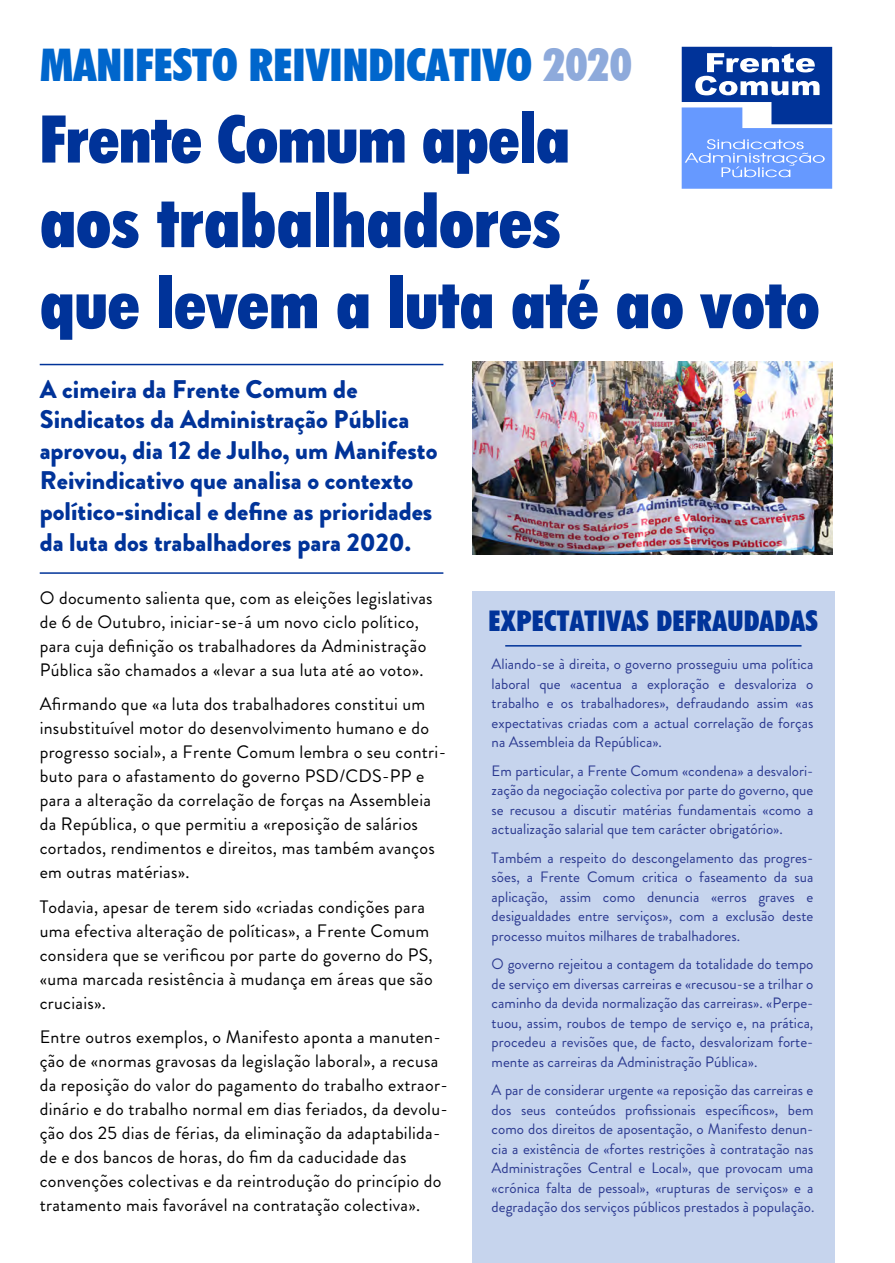
<style>
.page{position:relative;width:895px;height:1263px;background:#fff}
.page>*{position:absolute;margin:0;border:0;box-sizing:border-box;transform-origin:0 0}
.t1{font:900 condensed 70.5px "Futura BT";color:#039}
.t2{font:900 condensed 67.5px "Futura BT";color:#039}
.t3{font:900 condensed 66px "Futura BT";letter-spacing:-.01em;color:#039}
.t4{font:900 condensed 45px "Futura BT";color:#06c}
.t5{font:900 condensed 28.5px "Futura BT";letter-spacing:.01em;color:#039}
.t6{font:900 25.5px/30.6px "Brandon Grotesque";color:#039}
.t7{font:18px/24px "Brandon Grotesque";letter-spacing:.015em;color:#000}
.t8{font:15px/19.5px "Brandon Grotesque";color:#2b3990;text-align:justify}
.s1{color:#8eaadb}
</style>
<div class="page">
<svg style="left:682px;top:47px;width:150px;height:142px"></svg>
<hr style="left:40px;top:364px;width:403px;height:1px;background:#039">
<hr style="left:40px;top:572px;width:403px;height:2px;background:#039">
<div style="left:472px;top:591px;width:363px;height:672px;background:#c6d4ed"></div>
<hr style="left:505px;top:645px;width:296px;height:1px;background:#039">
<img style="left:473px;top:361px;width:360px;height:194px">
<p class="t4" style="left:40px;top:38px;width:593px">MANIFESTO REIVINDICATIVO <span class="s1">2020</span></p>
<p class="t3" style="left:40px;top:99px;width:531px">Frente Comum apela</p>
<p class="t1" style="left:40px;top:179px;width:522px">aos trabalhadores</p>
<p class="t2" style="left:40px;top:263px;width:781px">que levem a luta até ao voto</p>
<p class="t6" style="left:40px;top:374px;width:399px">A cimeira da Frente Comum de Sindicatos da Administração Pública aprovou, dia 12 de Julho, um Manifesto Reivindicativo que analisa o contexto político-sindical e define as prioridades da luta dos trabalhadores para 2020.</p>
<p class="t7" style="left:40px;top:586px;width:394px">O documento salienta que, com as eleições legislativas de 6 de Outubro, iniciar-se-á um novo ciclo político, para cuja definição os trabalhadores da Administração Pública são chamados a «levar a sua luta até ao voto».</p>
<p class="t7" style="left:40px;top:692px;width:408px">Afirmando que «a luta dos trabalhadores constitui um insubstituível motor do desenvolvimento humano e do progresso social», a Frente Comum lembra o seu contri&shy;buto para o afastamento do governo PSD/CDS-PP e para a alteração da correlação de forças na Assembleia da República, o que permitiu a «reposição de salários cortados, rendimentos e direitos, mas também avanços em outras matérias».</p>
<p class="t7" style="left:40px;top:895px;width:395px">Todavia, apesar de terem sido «criadas condições para uma efectiva alteração de políticas», a Frente Comum considera que se verificou por parte do governo do PS, «uma marcada resistência à mudança em áreas que são cruciais».</p>
<p class="t7" style="left:40px;top:1025px;width:410px">Entre outros exemplos, o Manifesto aponta a manuten&shy;ção de «normas gravosas da legislação laboral», a recusa da reposição do valor do pagamento do trabalho extraor&shy;dinário e do trabalho normal em dias feriados, da devolu&shy;ção dos 25 dias de férias, da eliminação da adaptabilida&shy;de e dos bancos de horas, do fim da caducidade das convenções colectivas e da reintrodução do princípio do tratamento mais favorável na contratação colectiva».</p>
<p class="t5" style="left:489px;top:603px;width:331px">EXPECTATIVAS DEFRAUDADAS</p>
<p class="t8" style="left:492px;top:654px;width:323px">Aliando-se à direita, o governo prosseguiu uma política laboral que «acentua a exploração e desvaloriza o trabalho e os trabalhadores», defraudando assim «as expectativas criadas com a actual correlação de forças na Assembleia da República».</p>
<p class="t8" style="left:492px;top:761px;width:323px">Em particular, a Frente Comum «condena» a desvalori&shy;zação da negociação colectiva por parte do governo, que se recusou a discutir matérias fundamentais «como a actualização salarial que tem carácter obrigatório».</p>
<p class="t8" style="left:492px;top:848px;width:323px">Também a respeito do descongelamento das progres&shy;sões, a Frente Comum critica o faseamento da sua aplicação, assim como denuncia «erros graves e desigualdades entre serviços», com a exclusão deste processo muitos milhares de trabalhadores.</p>
<p class="t8" style="left:492px;top:954px;width:323px">O governo rejeitou a contagem da totalidade do tempo de serviço em diversas carreiras e «recusou-se a trilhar o caminho da devida normalização das carreiras». «Perpe&shy;tuou, assim, roubos de tempo de serviço e, na prática, procedeu a revisões que, de facto, desvalorizam forte&shy;mente as carreiras da Administração Pública».</p>
<p class="t8" style="left:492px;top:1080px;width:324px">A par de considerar urgente «a reposição das carreiras e dos seus conteúdos profissionais específicos», bem como dos direitos de aposentação, o Manifesto denun&shy;cia a existência de «fortes restrições à contratação nas Administrações Central e Local», que provocam uma «crónica falta de pessoal», «rupturas de serviços» e a degradação dos serviços públicos prestados à população.</p>
</div>
